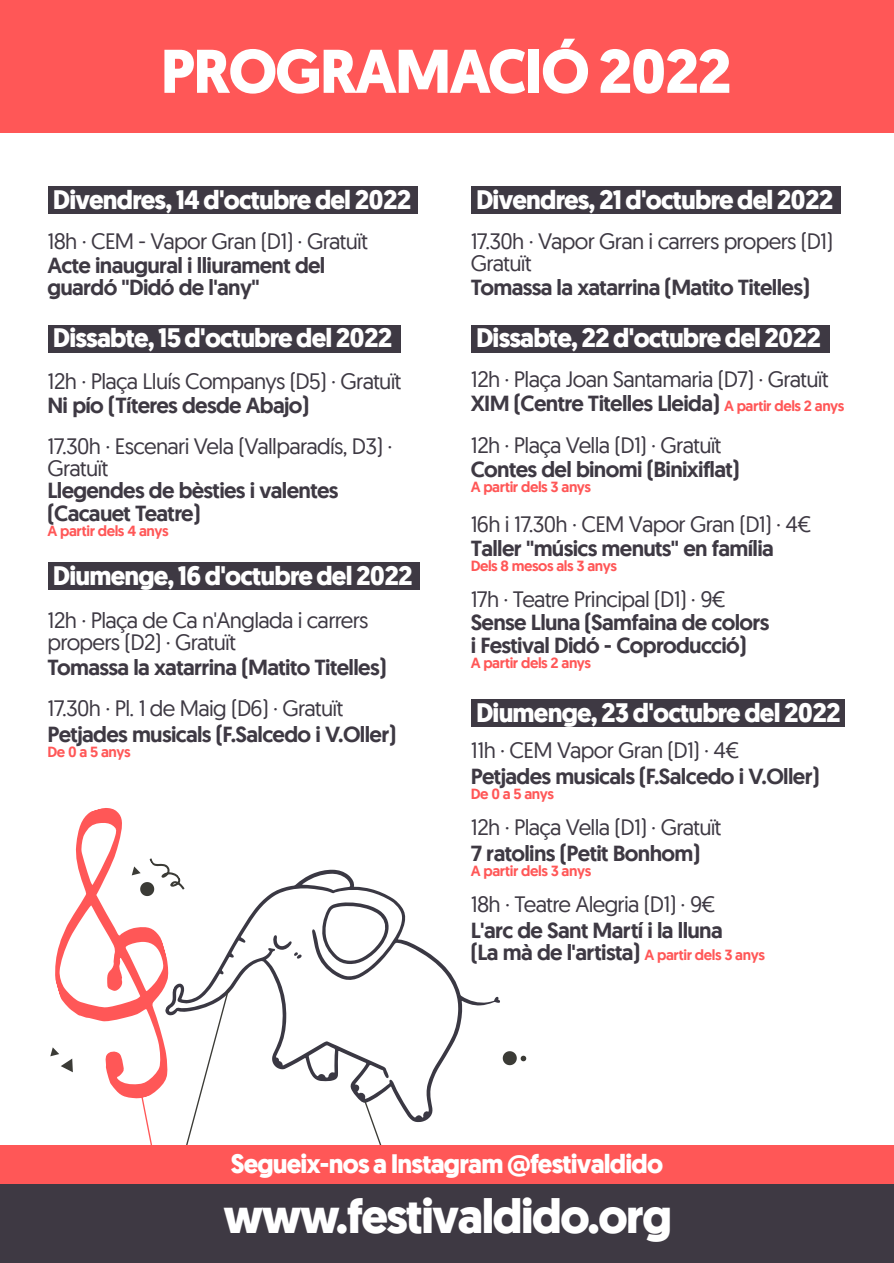
<style>
.page{position:relative;width:894px;height:1263px;background:#fff}
.page>*{position:absolute;margin:0;border:0;box-sizing:border-box;transform-origin:0 0}
.t1{font:700 61.5px "Geomanist";letter-spacing:-.03em;color:#fff}
.t2{font:700 47.55px "Geomanist";letter-spacing:-.03em;color:#fff}
.t3{font:700 26.1px "Geomanist";letter-spacing:-.03em;color:#fff}
.t4{font:22.2px/22.2px "Geomanist";letter-spacing:-.03em;color:#3e3943}
.t5{font:500 22.2px/22.2px "Geomanist";letter-spacing:-.03em;color:#3e3943}
.t6{font:500 15px "Geomanist";letter-spacing:-.03em;color:#ff5757}
.t7{font:500 15px "Geomanist";letter-spacing:.08em;color:#ff5757}
.s1{font-weight:500}
.s2{font-weight:500;font-size:15px;color:#ff5757}
.s3{font-size:15px;color:#ff5757}
</style>
<div class="page">
<svg style="left:502px;top:1051px;width:24px;height:14px"></svg>
<svg style="left:230px;top:870px;width:270px;height:252px"></svg>
<svg style="left:322px;top:902px;width:68px;height:62px"></svg>
<svg style="left:273px;top:935px;width:28px;height:24px"></svg>
<div style="left:0;top:1181px;width:893px;height:82px;background:#3e3943"></div>
<div style="left:48px;top:186px;width:370px;height:28px;background:#3e3943"></div>
<div style="left:48px;top:325px;width:353px;height:27px;background:#3e3943"></div>
<div style="left:0;top:0;width:893px;height:132px;background:#ff5757"></div>
<div style="left:48px;top:562px;width:371px;height:28px;background:#3e3943"></div>
<div style="left:471px;top:186px;width:369px;height:28px;background:#3e3943"></div>
<div style="left:471px;top:325px;width:358px;height:27px;background:#3e3943"></div>
<div style="left:471px;top:699px;width:373px;height:28px;background:#3e3943"></div>
<svg style="left:363px;top:1100px;width:21px;height:45px"></svg>
<svg style="left:50px;top:808px;width:180px;height:337px"></svg>
<div style="left:0;top:1145px;width:893px;height:39px;background:#ff5757"></div>
<h1 class="t1" style="left:160px;top:47px;width:572px">PROGRAMACIÓ 2022</h1>
<p class="t3" style="left:53px;top:189px;width:360px">Divendres, 14 d'octubre del 2022</p>
<p class="t3" style="left:476px;top:189px;width:358px">Divendres, 21 d'octubre del 2022</p>
<p class="t4" style="left:47px;top:232px;width:322px">18h · CEM - Vapor Gran (D1) · Gratuït</p>
<p class="t5" style="left:47px;top:256px;width:279px">Acte inaugural i lliurament del guardó "Didó de l'any"</p>
<p class="t4" style="left:470px;top:232px;width:364px">17.30h · Vapor Gran i carrers propers (D1)<br>Gratuït</p>
<p class="t5" style="left:470px;top:278px;width:340px">Tomassa la xatarrina (Matito Titelles)</p>
<p class="t3" style="left:53px;top:328px;width:341px">Dissabte, 15 d'octubre del 2022</p>
<p class="t3" style="left:476px;top:328px;width:346px">Dissabte, 22 d'octubre del 2022</p>
<p class="t4" style="left:470px;top:370px;width:375px;line-height:23.7px">12h · Plaça Joan Santamaria (D7) · Gratuït<br><span class="s1">XIM (Centre Titelles Lleida)</span> <span class="s2">A partir dels 2 anys</span></p>
<p class="t4" style="left:470px;top:436px;width:252px">12h · Plaça Vella (D1) · Gratuït</p>
<p class="t5" style="left:470px;top:460px;width:270px">Contes del binomi (Binixiflat)</p>
<p class="t6" style="left:470px;top:480px;width:122px">A partir dels 3 anys</p>
<p class="t4" style="left:470px;top:515px;width:342px">16h i 17.30h · CEM Vapor Gran (D1) · 4€</p>
<p class="t5" style="left:470px;top:539px;width:304px">Taller "músics menuts" en família</p>
<p class="t6" style="left:470px;top:559px;width:148px">Dels 8 mesos als 3 anys</p>
<p class="t4" style="left:470px;top:590px;width:256px">17h · Teatre Principal (D1) · 9€</p>
<p class="t5" style="left:470px;top:614px;width:300px">Sense Lluna (Samfaina de colors i Festival Didó - Coproducció)</p>
<p class="t6" style="left:470px;top:656px;width:122px">A partir dels 2 anys</p>
<p class="t4" style="left:47px;top:373px;width:355px">12h · Plaça Lluís Companys (D5) · Gratuït</p>
<p class="t5" style="left:47px;top:397px;width:263px">Ni pío (Títeres desde Abajo)</p>
<p class="t4" style="left:47px;top:437px;width:346px">17.30h · Escenari Vela (Vallparadís, D3) ·<br>Gratuït</p>
<p class="t5" style="left:47px;top:482px;width:292px">Llegendes de bèsties i valentes (Cacauet Teatre)</p>
<p class="t6" style="left:47px;top:524px;width:123px">A partir dels 4 anys</p>
<p class="t3" style="left:53px;top:566px;width:361px">Diumenge, 16 d'octubre del 2022</p>
<p class="t4" style="left:47px;top:611px;width:322px">12h · Plaça de Ca n'Anglada i carrers propers (D2) · Gratuït</p>
<p class="t5" style="left:47px;top:659px;width:340px">Tomassa la xatarrina (Matito Titelles)</p>
<p class="t4" style="left:47px;top:699px;width:297px">17.30h · Pl. 1 de Maig (D6) · Gratuït</p>
<p class="t5" style="left:47px;top:725px;width:350px">Petjades musicals (F.Salcedo i V.Oller)</p>
<p class="t7" style="left:47px;top:746px;width:85px">De0a5anys</p>
<p class="t4" style="left:470px;top:741px;width:270px">11h · CEM Vapor Gran (D1) · 4€</p>
<p class="t5" style="left:470px;top:767px;width:350px">Petjades musicals (F.Salcedo i V.Oller)</p>
<p class="t7" style="left:470px;top:788px;width:85px">De0a5anys</p>
<p class="t4" style="left:470px;top:819px;width:252px">12h · Plaça Vella (D1) · Gratuït</p>
<p class="t5" style="left:470px;top:845px;width:231px">7 ratolins (Petit Bonhom)</p>
<p class="t6" style="left:470px;top:865px;width:122px">A partir dels 3 anys</p>
<p class="t4" style="left:470px;top:895px;width:246px">18h · Teatre Alegria (D1) · 9€</p>
<p class="t5" style="left:470px;top:921px;width:295px">L'arc de Sant Martí i la lluna<br>(La mà de l'artista) <span class="s3">A partir dels 3 anys</span></p>
<p class="t3" style="left:476px;top:702px;width:366px">Diumenge, 23 d'octubre del 2022</p>
<p class="t3" style="left:231px;top:1153px;width:433px">Segueix-nos a Instagram @festivaldido</p>
<h2 class="t2" style="left:223px;top:1197px;width:450px">www.festivaldido.org</h2>
</div>
